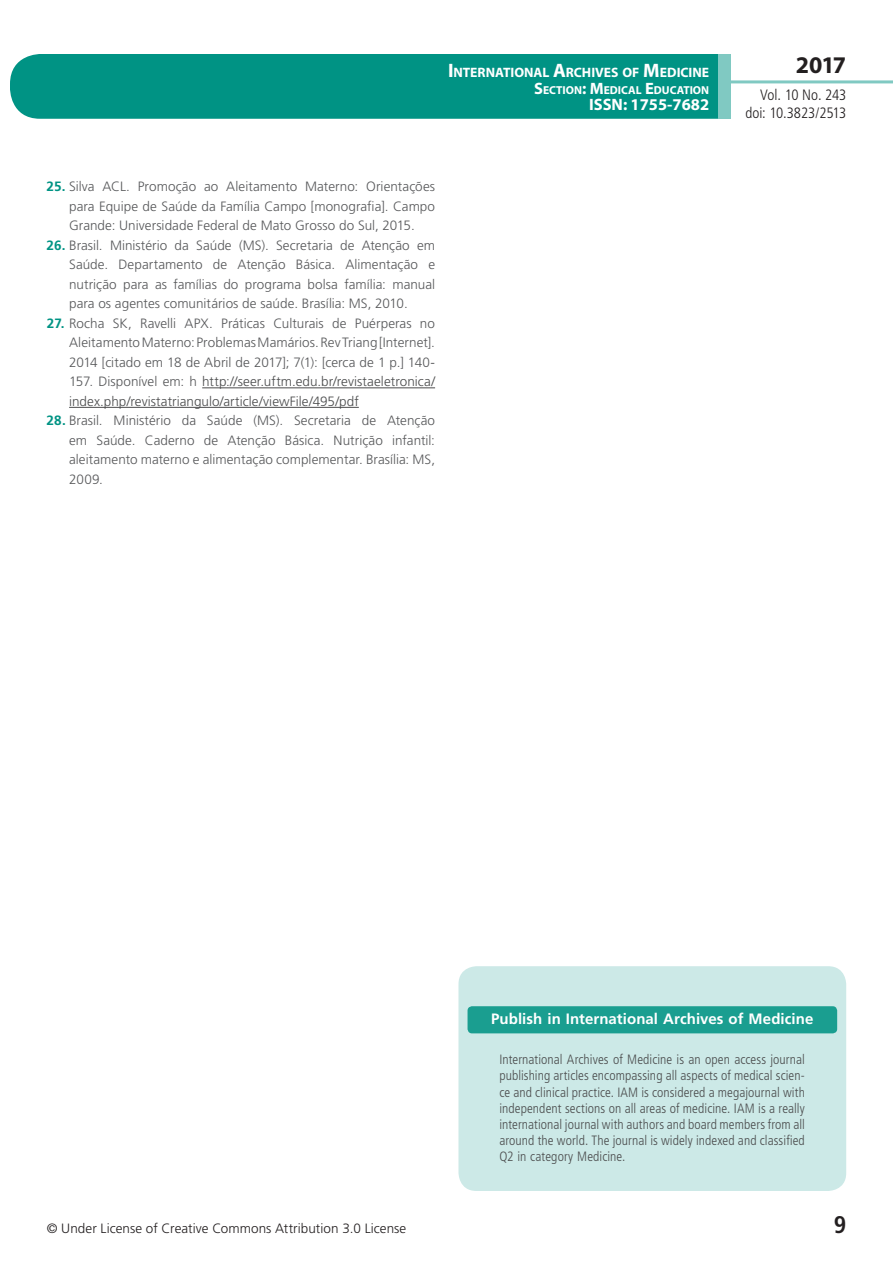
<style>
.page{position:relative;width:893px;height:1263px;background:#fff}
.page>*{position:absolute;margin:0;border:0;box-sizing:border-box;transform-origin:0 0}
.t1{font:700 24px "Myriad Pro";color:#231f20}
.t2{font:700 condensed 24px "Frutiger LT Std";color:#231f20}
.t3{font:700 16.5px "Myriad Pro";color:#fff}
.t4{font:700 15px "Frutiger LT Std";letter-spacing:.005em;color:#fff}
.t5{font:300 condensed 15px/18px "Frutiger LT Std";letter-spacing:-.015em;color:#231f20;text-align:right}
.t6{font:700 13.65px "Myriad Pro";letter-spacing:-.005em;color:#fff}
.t7{font:300 13.5px/19.5px "Frutiger LT Std";letter-spacing:.005em;color:#57585a;text-align:justify}
.t8{font:300 condensed 13.5px/16.2px "Frutiger LT Std";letter-spacing:.01em;color:#4b4c4d;text-align:justify}
.t9{font:300 13.5px "Frutiger LT Std";letter-spacing:.005em;color:#231f20}
.t10{font:700 11.55px "Myriad Pro";color:#fff}
.s1{font-size:19.5px}
.s2{font-size:16.5px}
.s3{font-weight:700;color:#009384}
.s4{color:#4b4c4d}
</style>
<div class="page">
<div style="left:10px;top:54px;width:775px;height:65px;background:#009384;border-radius:30px"></div>
<div style="left:732px;top:0;width:161px;height:157px;background:#fff"></div>
<hr style="left:730px;top:80px;width:163px;height:3px;background:#80c9c2">
<div style="left:718px;top:54px;width:13px;height:65px;background:#80c9c2"></div>
<hr style="left:202px;top:387px;width:233px;height:1px;background:#4b4c4d">
<hr style="left:69px;top:407px;width:290px;height:1px;background:#4b4c4d">
<div style="left:458px;top:966px;width:388px;height:225px;background:#cce9e7;border-radius:18px"></div>
<div style="left:467px;top:1006px;width:370px;height:27px;background:#1a9e90;border-radius:4px"></div>
<p class="t6" style="left:448px;top:64px;width:263px"><span class="s1">I</span>NTERNATIONAL <span class="s1">A</span>RCHIVES OF <span class="s1">M</span>EDICINE</p>
<p class="t10" style="left:534px;top:82px;width:177px"><span class="s2">S</span>ECTION<span class="s2">: M</span>EDICAL <span class="s2">E</span>DUCATION</p>
<p class="t3" style="left:589px;top:94px;width:122px">ISSN: 1755-7682</p>
<p class="t7" style="left:69px;top:177px;width:367px;text-indent:-23px"><span class="s3">25.</span> Silva ACL. Promoção ao Aleitamento Materno: Orientações para Equipe de Saúde da Família Campo [monografia]. Campo Grande: Universidade Federal de Mato Grosso do Sul, 2015.</p>
<p class="t7" style="left:69px;top:236px;width:367px;text-indent:-23px"><span class="s3">26.</span> Brasil. Ministério da Saúde (MS). Secretaria de Atenção em Saúde. Departamento de Atenção Básica. Alimentação e nutrição para as famílias do programa bolsa família: manual para os agentes comunitários de saúde. Brasília: MS, 2010.</p>
<p class="t7" style="left:69px;top:314px;width:367px;text-indent:-22px"><span class="s3">27.</span> Rocha SK, Ravelli APX. Práticas Culturais de Puérperas no Aleitamento Materno: Problemas Mamários. Rev Triang [Internet].<br>2014 [citado em 18 de Abril de 2017]; 7(1): [cerca de 1 p.] 140- 157. Disponível em: h <span class="s4">http://seer.uftm.edu.br/revistaeletronica/ index.php/revistatriangulo/article/viewFile/495/pdf</span></p>
<p class="t7" style="left:69px;top:411px;width:367px;text-indent:-23px"><span class="s3">28.</span> Brasil. Ministério da Saúde (MS). Secretaria de Atenção em Saúde. Caderno de Atenção Básica. Nutrição infantil: aleitamento materno e alimentação complementar. Brasília: MS, 2009.</p>
<h1 class="t1" style="left:796px;top:49px;width:52px">2017</h1>
<p class="t5" style="left:745px;top:86px;width:102px">Vol. 10 No. 243 doi: 10.3823/2513</p>
<p class="t4" style="left:491px;top:1010px;width:324px">Publish in International Archives of Medicine</p>
<p class="t8" style="left:499px;top:1052px;width:307px">International Archives of Medicine is an open access journal publishing articles encompassing all aspects of medical scien&shy;ce and clinical practice. IAM is considered a megajournal with independent sections on all areas of medicine. IAM is a really international journal with authors and board members from all around the world. The journal is widely indexed and classified Q2 in category Medicine.</p>
<p class="t9" style="left:47px;top:1220px;width:361px">© Under License of Creative Commons Attribution 3.0 License</p>
<h1 class="t2" style="left:834px;top:1210px;width:14px">9</h1>
</div>
